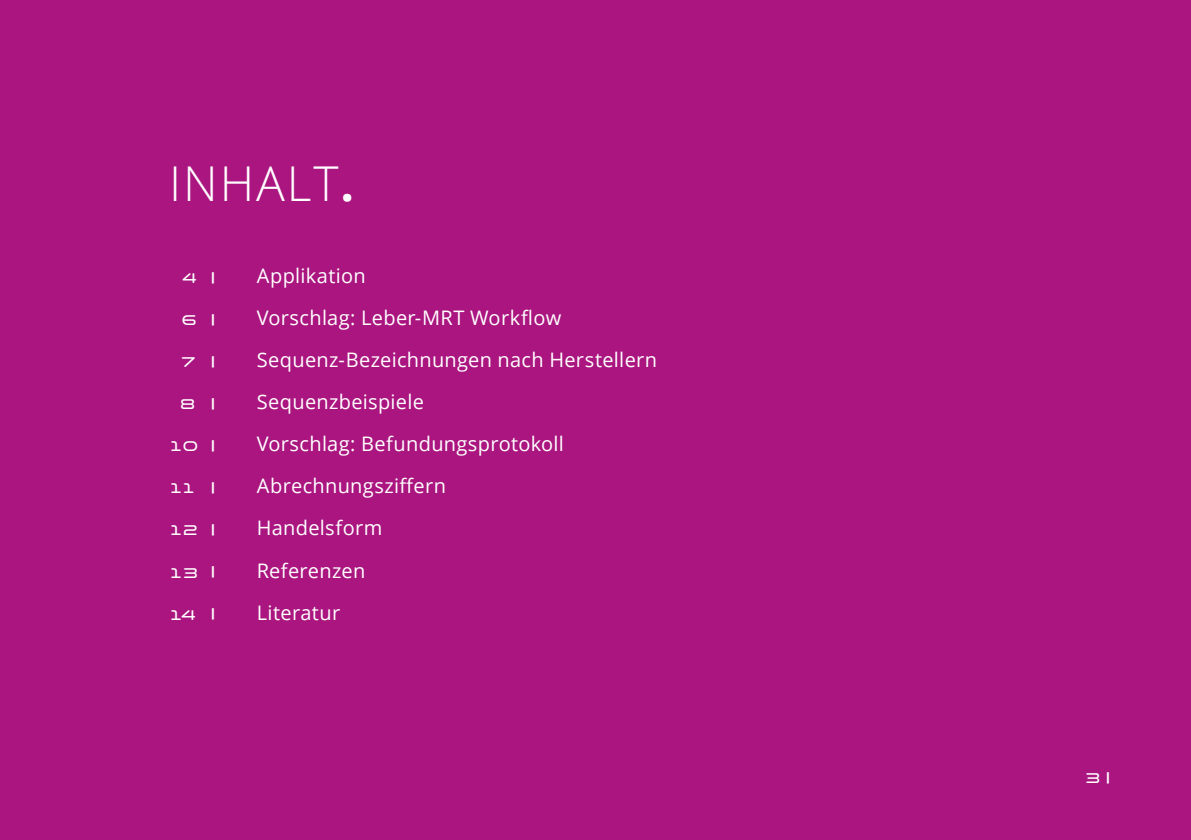
<style>
.page{position:relative;width:1191px;height:840px;background:#fff}
.page>*{position:absolute;margin:0;border:0;box-sizing:border-box;transform-origin:0 0}
.t1{font:300 48px "Open Sans";letter-spacing:.04em;color:#fff}
.t2{font:20px "Open Sans";letter-spacing:.015em;color:#fff}
.t3{font:500 14px "Space Colony";letter-spacing:.165em;color:#fff}
.s1{font-weight:700}
</style>
<div class="page">
<div style="left:0;top:0;width:1191px;height:839px;background:#aa1580"></div>
<h1 class="t1" style="left:169px;top:151px;width:186px">INHALT<span class="s1">.</span></h1>
<p class="t3" style="left:183px;top:270px;width:35px">4 <sup>|</sup></p>
<p class="t2" style="left:257px;top:262px;width:111px">Applikation</p>
<p class="t3" style="left:182px;top:312px;width:36px">6 <sup>|</sup></p>
<p class="t2" style="left:257px;top:304px;width:306px">Vorschlag: Leber-MRT Workflow</p>
<p class="t3" style="left:182px;top:354px;width:36px">7 <sup>|</sup></p>
<p class="t2" style="left:257px;top:346px;width:402px">Sequenz-Bezeichnungen nach Herstellern</p>
<p class="t3" style="left:181px;top:396px;width:37px">8 <sup>|</sup></p>
<p class="t2" style="left:257px;top:388px;width:169px">Sequenzbeispiele</p>
<p class="t3" style="left:171px;top:438px;width:47px">10 <sup>|</sup></p>
<p class="t2" style="left:257px;top:430px;width:309px">Vorschlag: Befundungsprotokoll</p>
<p class="t3" style="left:171px;top:480px;width:47px">11 <sup>|</sup></p>
<p class="t2" style="left:257px;top:472px;width:191px">Abrechnungsziffern</p>
<p class="t3" style="left:171px;top:522px;width:47px">12 <sup>|</sup></p>
<p class="t2" style="left:257px;top:514px;width:127px">Handelsform</p>
<p class="t3" style="left:171px;top:564px;width:47px">13 <sup>|</sup></p>
<p class="t2" style="left:257px;top:556px;width:110px">Referenzen</p>
<p class="t3" style="left:171px;top:606px;width:47px">14 <sup>|</sup></p>
<p class="t2" style="left:257px;top:598px;width:85px">Literatur</p>
<p class="t3" style="left:1086px;top:769px;width:27px">3 <sup>|</sup></p>
</div>
